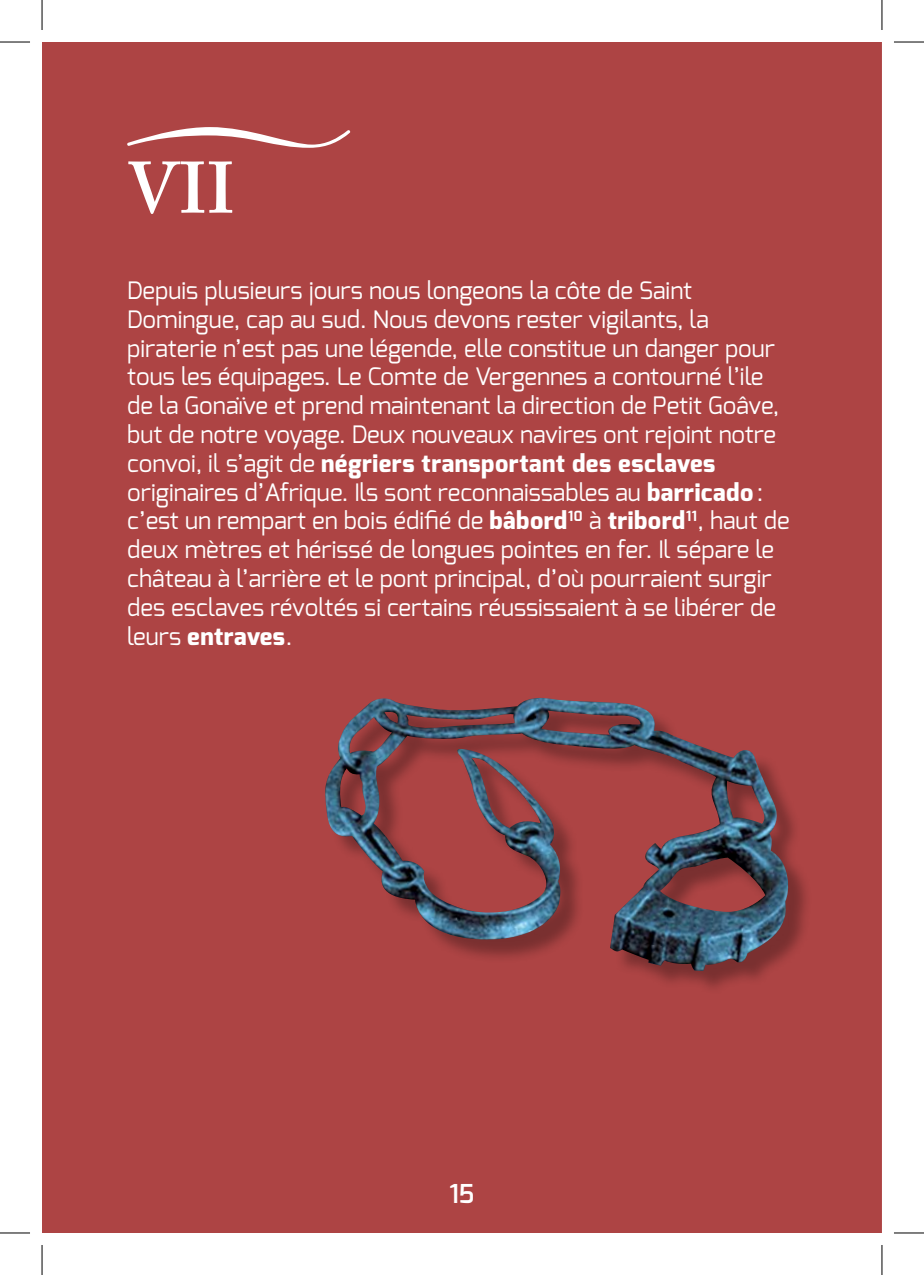
<style>
.page{position:relative;width:924px;height:1275px;background:#fff}
.page>*{position:absolute;margin:0;border:0;box-sizing:border-box;transform-origin:0 0}
.t1{font:600 72px "Adobe Caslon";color:#fff}
.t2{font:600 26px "Exo";color:#fff}
.t3{font:24px/28.8px "Exo";color:#fff}
.s1{font-weight:800}
</style>
<div class="page">
<div style="left:42px;top:42px;width:839px;height:1191px;background:#ad4444"></div>
<div style="left:328px;top:701px;width:484px;height:294px;background:#000;opacity:.3"></div>
<img style="left:325px;top:696px;width:465px;height:275px">
<svg style="left:126px;top:127px;width:225px;height:21px"></svg>
<hr style="left:0;top:42px;width:30px;height:1px;background:#000">
<hr style="left:893px;top:42px;width:30px;height:1px;background:#000">
<hr style="left:0;top:1232px;width:30px;height:1px;background:#000">
<hr style="left:893px;top:1232px;width:30px;height:1px;background:#000">
<hr style="left:42px;top:0;width:1px;height:30px;background:#000">
<hr style="left:42px;top:1245px;width:1px;height:30px;background:#000">
<hr style="left:881px;top:0;width:1px;height:30px;background:#000">
<hr style="left:881px;top:1245px;width:1px;height:30px;background:#000">
<h1 class="t1" style="left:127px;top:145px;width:109px">VII</h1>
<p class="t3" style="left:127px;top:276px;width:663px">Depuis plusieurs jours nous longeons la côte de Saint Domingue, cap au sud. Nous devons rester vigilants, la piraterie n’est pas une légende, elle constitue un danger pour tous les équipages. Le Comte de Vergennes a contourné l’ile de la Gonaïve et prend maintenant la direction de Petit Goâve, but de notre voyage. Deux nouveaux navires ont rejoint notre convoi, il s’agit de <span class="s1">négriers transportant des esclaves </span>originaires d’Afrique. Ils sont reconnaissables au <span class="s1">barricado</span> : c’est un rempart en bois édifié de <span class="s1">bâbord</span><sup>10</sup> à <span class="s1">tribord</span><sup>11</sup>, haut de deux mètres et hérissé de longues pointes en fer. Il sépare le château à l’arrière et le pont principal, d’où pourraient surgir des esclaves révoltés si certains réussissaient à se libérer de leurs <span class="s1">entraves</span>.</p>
<p class="t2" style="left:449px;top:1177px;width:27px">15</p>
</div>
